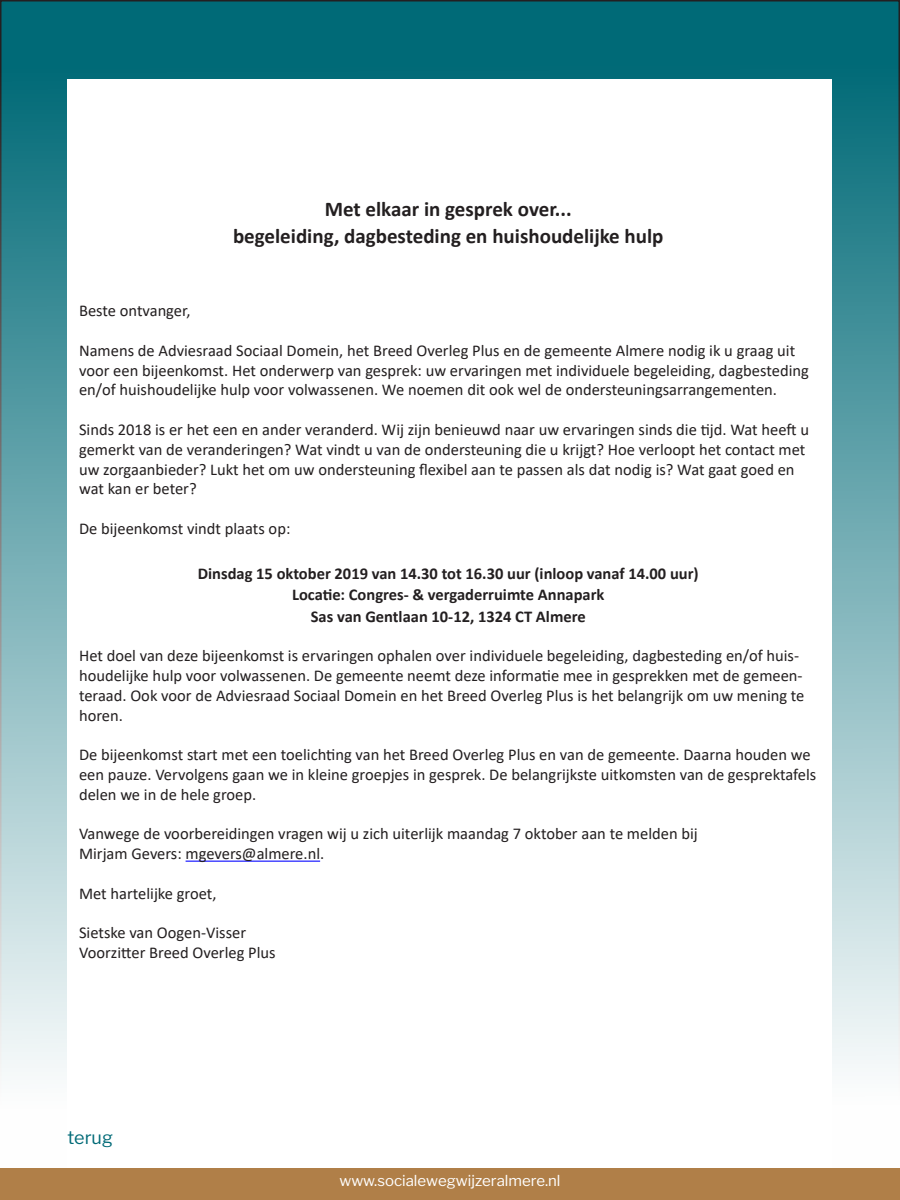
<style>
.page{position:relative;width:900px;height:1200px;background:#fff}
.page>*{position:absolute;margin:0;border:0;box-sizing:border-box;transform-origin:0 0}
.t1{font:700 21px "Calibri";color:#231f20}
.t2{font:18px "Libre Franklin";color:#006a77}
.t3{font:16.5px/19.8px "Calibri";color:#231f20}
.No_Spacing{font:700 16.5px/21.5px "Calibri";color:#231f20;text-align:center}
.t4{font:15px "Libre Franklin";color:#fff}
</style>
<div class="page">
<div style="left:1px;top:1px;width:898px;height:1198px;background:linear-gradient(to bottom,#006572,#fff)"></div>
<div style="left:0;top:1168px;width:900px;height:32px;background:#b07f48"></div>
<div style="left:68px;top:80px;width:764px;height:1088px;background:#fff"></div>
<hr style="left:186px;top:861px;width:134px;height:1px;background:#00f">
<p class="t1" style="left:325px;top:194px;width:249px">Met elkaar in gesprek over...</p>
<p class="t1" style="left:233px;top:221px;width:432px">begeleiding, dagbesteding en huishoudelijke hulp</p>
<p class="t3" style="left:79px;top:300px;width:113px">Beste ontvanger,</p>
<p class="t3" style="left:79px;top:340px;width:731px">Namens de Adviesraad Sociaal Domein, het Breed Overleg Plus en de gemeente Almere nodig ik u graag uit voor een bijeenkomst. Het onderwerp van gesprek: uw ervaringen met individuele begeleiding, dagbesteding en/of huishoudelijke hulp voor volwassenen. We noemen dit ook wel de ondersteuningsarrangementen.</p>
<p class="t3" style="left:79px;top:419px;width:731px">Sinds 2018 is er het een en ander veranderd. Wij zijn benieuwd naar uw ervaringen sinds die tijd. Wat heeft u gemerkt van de veranderingen? Wat vindt u van de ondersteuning die u krijgt? Hoe verloopt het contact met uw zorgaanbieder? Lukt het om uw ondersteuning flexibel aan te passen als dat nodig is? Wat gaat goed en wat kan er beter?</p>
<p class="t3" style="left:79px;top:518px;width:213px">De bijeenkomst vindt plaats op:</p>
<p class="No_Spacing" style="left:198px;top:562px;width:502px">Dinsdag 15 oktober 2019 van 14.30 tot 16.30 uur (inloop vanaf 14.00 uur)</p>
<p class="No_Spacing" style="left:292px;top:584px;width:314px">Locatie: Congres- &amp; vergaderruimte Annapark<br>Sas van Gentlaan 10-12, 1324 CT Almere</p>
<p class="t3" style="left:79px;top:645px;width:727px">Het doel van deze bijeenkomst is ervaringen ophalen over individuele begeleiding, dagbesteding en/of huis&shy;houdelijke hulp voor volwassenen. De gemeente neemt deze informatie mee in gesprekken met de gemeen&shy;teraad. Ook voor de Adviesraad Sociaal Domein en het Breed Overleg Plus is het belangrijk om uw mening te horen.</p>
<p class="t3" style="left:79px;top:744px;width:739px">De bijeenkomst start met een toelichting van het Breed Overleg Plus en van de gemeente. Daarna houden we een pauze. Vervolgens gaan we in kleine groepjes in gesprek. De belangrijkste uitkomsten van de gesprektafels delen we in de hele groep.</p>
<p class="t3" style="left:79px;top:824px;width:620px">Vanwege de voorbereidingen vragen wij u zich uiterlijk maandag 7 oktober aan te melden bij</p>
<p class="t3" style="left:79px;top:843px;width:247px">Mirjam Gevers: mgevers@almere.nl.</p>
<p class="t3" style="left:79px;top:883px;width:139px">Met hartelijke groet,</p>
<p class="t3" style="left:79px;top:923px;width:169px">Sietske van Oogen-Visser</p>
<p class="t3" style="left:79px;top:942px;width:198px">Voorzitter Breed Overleg Plus</p>
<p class="t2" style="left:68px;top:1127px;width:47px">terug</p>
<p class="t4" style="left:339px;top:1171px;width:223px">www.socialewegwijzeralmere.nl</p>
</div>
